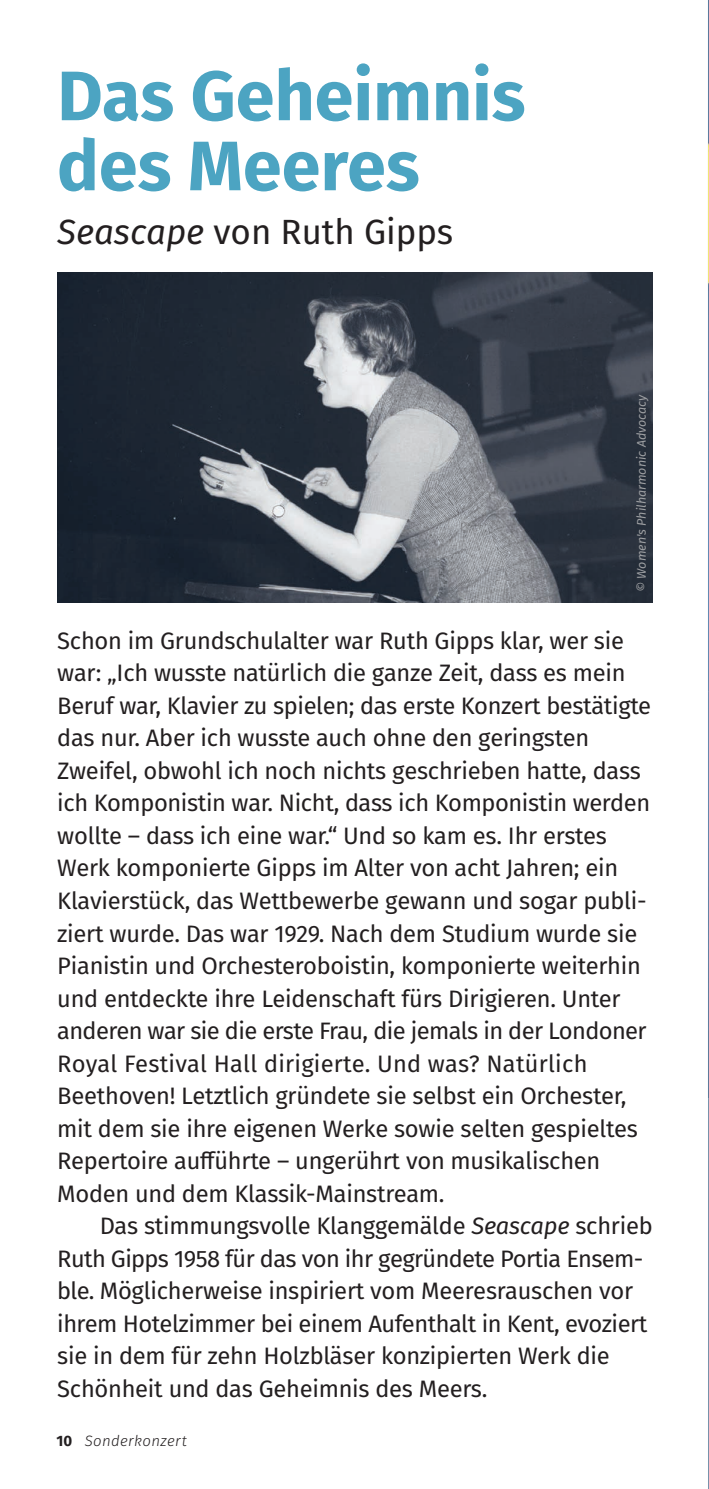
<style>
.page{position:relative;width:709px;height:1489px;background:#fff}
.page>*{position:absolute;margin:0;border:0;box-sizing:border-box;transform-origin:0 0}
.Headline{font:700 70px/70px "Fira Sans";color:#4ca4c2}
.Zwischen-Headline{font:35px "Fira Sans";color:#231f20}
.Fließ_Auf_einen_Blick{font:23.75px/32.5px "Fira Sans";letter-spacing:-.01em;color:#231f20}
.Fließtext___Einzug{font:23.75px/32.5px "Fira Sans";letter-spacing:-.01em;color:#231f20}
.t1{font:italic 300 15px "Fira Sans";letter-spacing:.025em;color:#231f20}
.Fotocredit{font:italic 12.5px "Fira Sans";color:#9d9fa2}
.s1{font-style:italic}
.s2{font-weight:700;font-style:normal}
</style>
<div class="page">
<img style="left:57px;top:273px;width:595px;height:329px">
<img style="left:707px;top:0;width:2px;height:1488px">
<p class="Headline" style="left:57px;top:56px;width:469px">Das Geheimnis des Meeres</p>
<p class="Zwischen-Headline" style="left:57px;top:206px;width:397px"><span class="s1">Seascape</span> von Ruth Gipps</p>
<p class="Fotocredit" style="left:632px;top:592px;width:199px;rotate:-90deg">© Women's Philharmonic Advocacy</p>
<p class="Fließ_Auf_einen_Blick" style="left:57px;top:623px;width:595px">Schon im Grundschulalter war Ruth Gipps klar, wer sie war: „Ich wusste natürlich die ganze Zeit, dass es mein Beruf war, Klavier zu spielen; das erste Konzert bestätigte das nur. Aber ich wusste auch ohne den geringsten Zweifel, obwohl ich noch nichts geschrieben hatte, dass ich Komponistin war. Nicht, dass ich Komponistin werden wollte – dass ich eine war.“ Und so kam es. Ihr erstes Werk komponierte Gipps im Alter von acht Jahren; ein Klavierstück, das Wettbewerbe gewann und sogar publi&shy;ziert wurde. Das war 1929. Nach dem Studium wurde sie Pianistin und Orchesteroboistin, komponierte weiterhin und entdeckte ihre Leidenschaft fürs Dirigieren. Unter anderen war sie die erste Frau, die jemals in der Londoner Royal Festival Hall dirigierte. Und was? Natürlich</p>
<p class="Fließ_Auf_einen_Blick" style="left:57px;top:1078px;width:582px">Beethoven! Letztlich gründete sie selbst ein Orchester, mit dem sie ihre eigenen Werke sowie selten gespieltes Repertoire aufführte – ungerührt von musikalischen Moden und dem Klassik-Mainstream.</p>
<p class="Fließtext___Einzug" style="left:57px;top:1208px;width:597px;text-indent:43px">Das stimmungsvolle Klanggemälde <span class="s1">Seascape</span> schrieb Ruth Gipps 1958 für das von ihr gegründete Portia Ensem&shy;ble. Möglicherweise inspiriert vom Meeresrauschen vor ihrem Hotelzimmer bei einem Aufenthalt in Kent, evoziert sie in dem für zehn Holzbläser konzipierten Werk die Schönheit und das Geheimnis des Meers.</p>
<p class="t1" style="left:56px;top:1430px;width:132px"><span class="s2">10</span> Sonderkonzert</p>
</div>
